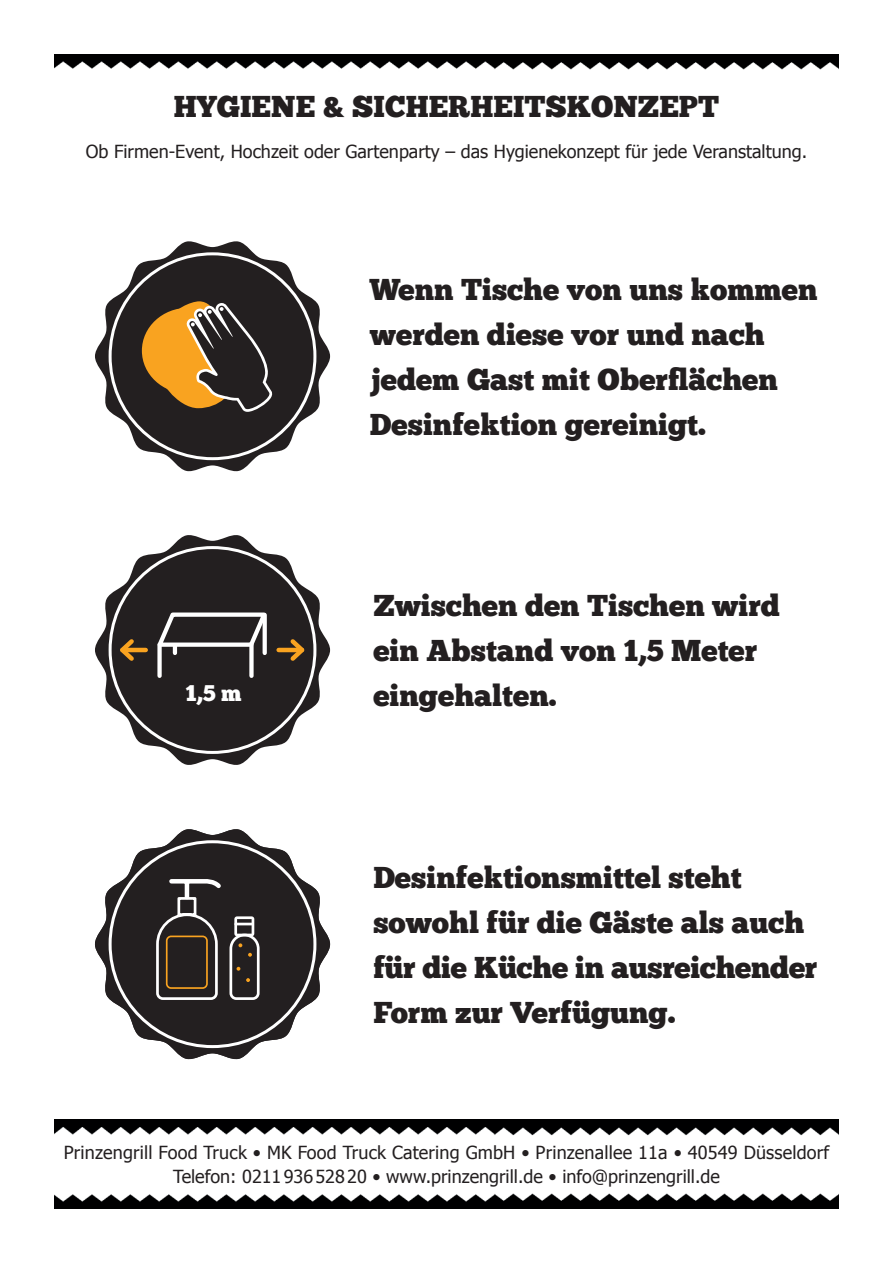
<style>
.page{position:relative;width:893px;height:1263px;background:#fff}
.page>*{position:absolute;margin:0;border:0;box-sizing:border-box;transform-origin:0 0}
.t1{font:30px/45px "Chunk Five Ex";color:#231f20}
.t2{font:22.5px "Chunk Five Ex";color:#fff}
.t3{font:18px/24px "Tahoma";color:#231f20;text-align:center}
</style>
<div class="page">
<svg style="left:95px;top:535px;width:235px;height:230px"></svg>
<div style="left:110px;top:548px;width:205px;height:204px;background:#231f20;border-radius:50%"></div>
<hr style="left:122px;top:648px;width:24px;height:4px;background:#f9a320">
<svg style="left:120px;top:639px;width:18px;height:22px"></svg>
<div style="left:249px;top:645px;width:5px;height:31px;background:#fff"></div>
<div style="left:157px;top:645px;width:5px;height:31px;background:#fff"></div>
<svg style="left:157px;top:612px;width:110px;height:41px"></svg>
<hr style="left:279px;top:648px;width:23px;height:4px;background:#f9a320">
<svg style="left:286px;top:639px;width:19px;height:22px"></svg>
<svg style="left:95px;top:829px;width:235px;height:231px"></svg>
<div style="left:110px;top:842px;width:205px;height:204px;background:#231f20;border-radius:50%"></div>
<svg style="left:156px;top:879px;width:104px;height:121px"></svg>
<div style="left:166px;top:935px;width:42px;height:54px;border:2px solid #f9a320;border-radius:4px"></div>
<svg style="left:95px;top:241px;width:235px;height:231px"></svg>
<div style="left:110px;top:254px;width:205px;height:205px;background:#231f20;border-radius:50%"></div>
<div style="left:142px;top:308px;width:92px;height:86px;background:#f9a320;border-radius:50%"></div>
<svg style="left:155px;top:301px;width:118px;height:111px"></svg>
<img style="left:54px;top:54px;width:785px;height:16px">
<img style="left:54px;top:1193px;width:785px;height:16px">
<img style="left:54px;top:1120px;width:785px;height:16px">
<p class="t1" style="left:174px;top:84px;width:547px">HYGIENE &amp; SICHERHEITSKONZEPT</p>
<p class="t3" style="left:86px;top:139px;width:723px">Ob Firmen-Event, Hochzeit oder Gartenparty – das Hygienekonzept für jede Veranstaltung.</p>
<p class="t1" style="left:370px;top:266px;width:449px">Wenn Tische von uns kommen werden diese vor und nach jedem Gast mit Oberflächen<br>Desinfektion gereinigt.</p>
<p class="t1" style="left:373px;top:582px;width:408px">Zwischen den Tischen wird ein Abstand von 1,5 Meter</p>
<p class="t2" style="left:185px;top:676px;width:58px">1,5 m</p>
<p class="t1" style="left:373px;top:672px;width:185px">eingehalten.</p>
<p class="t1" style="left:373px;top:854px;width:445px">Desinfektionsmittel steht sowohl für die Gäste als auch für die Küche in ausreichender<br>Form zur Verfügung.</p>
<p class="t3" style="left:64px;top:1140px;width:767px">Prinzengrill Food Truck • MK Food Truck Catering GmbH • Prinzenallee 11a • 40549 Düsseldorf<br>Telefon: 021193652820 • www.prinzengrill.de • info@prinzengrill.de</p>
</div>
